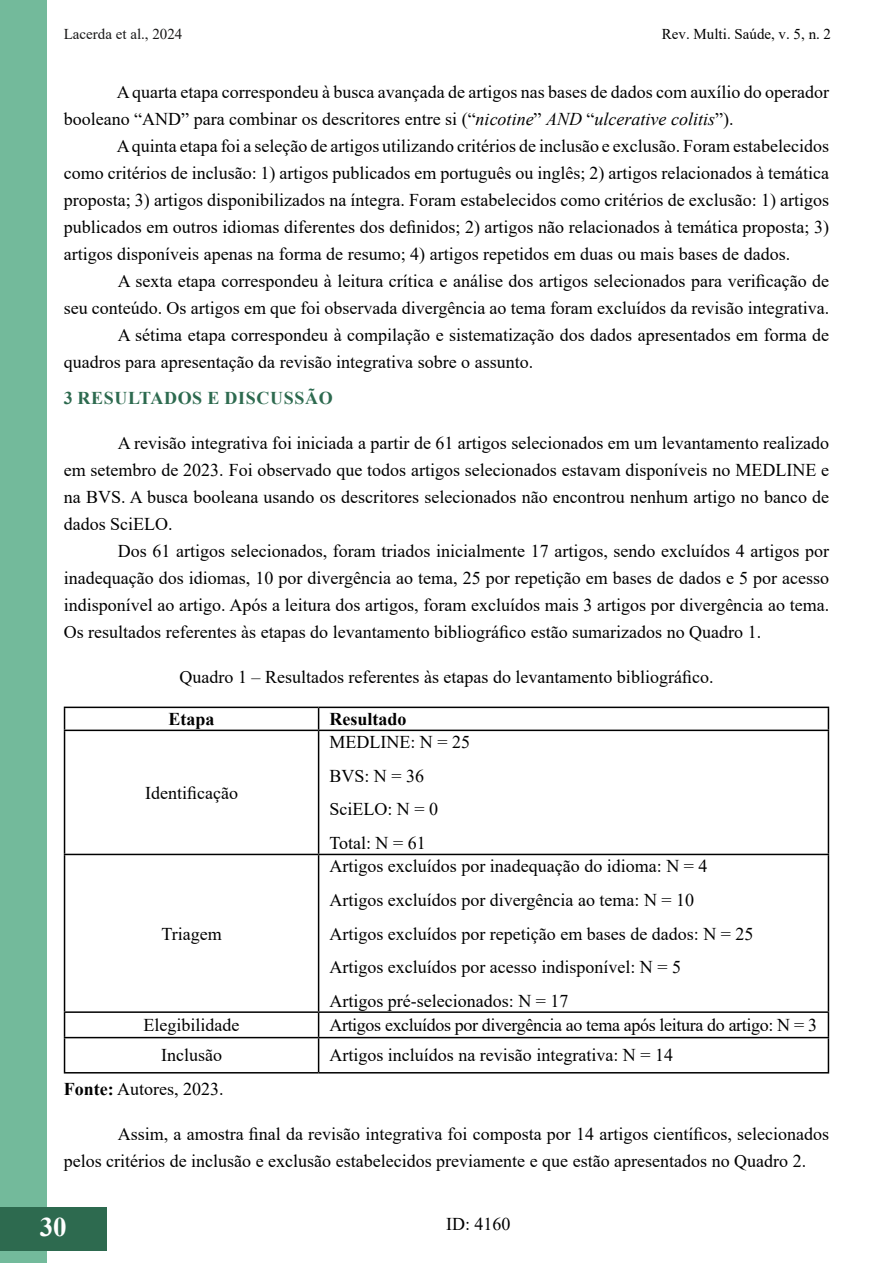
<style>
.page{position:relative;width:893px;height:1263px;background:#fff}
.page>*{position:absolute;margin:0;border:0;box-sizing:border-box;transform-origin:0 0}
.t1{font:700 27px "Times New Roman";color:#fff}
.t2{font:18px/27px "Times New Roman";color:#000}
.t3{font:18px "Times New Roman";letter-spacing:-.02em;color:#000}
.t4{font:700 18px "Times New Roman";letter-spacing:.035em;color:#2d6a4f}
.t5{font:700 18px "Times New Roman";color:#000}
.t6{font:15px "Times New Roman";color:#000}
.t7{font:15px "Times New Roman";color:#181717}
.s1{font-style:italic}
.s2{font-weight:700}
</style>
<div class="page">
<div style="left:0;top:0;width:47px;height:1262px;background:#73ba9b"></div>
<hr style="left:892px;top:1207px;width:1px;height:43px;background:#2d6a4f">
<div style="left:0;top:1207px;width:106px;height:43px;background:#2d6a4f"></div>
<hr style="left:64px;top:707px;width:255px;height:1px;background:#000">
<hr style="left:319px;top:707px;width:510px;height:1px;background:#000">
<hr style="left:64px;top:730px;width:255px;height:1px;background:#000">
<hr style="left:319px;top:730px;width:510px;height:1px;background:#000">
<hr style="left:64px;top:854px;width:255px;height:1px;background:#000">
<hr style="left:319px;top:854px;width:510px;height:1px;background:#000">
<hr style="left:64px;top:1011px;width:255px;height:2px;background:#000">
<hr style="left:319px;top:1011px;width:510px;height:2px;background:#000">
<hr style="left:64px;top:1037px;width:255px;height:1px;background:#000">
<hr style="left:319px;top:1037px;width:510px;height:1px;background:#000">
<hr style="left:64px;top:1072px;width:255px;height:1px;background:#000">
<hr style="left:319px;top:1072px;width:510px;height:1px;background:#000">
<svg style="left:64px;top:708px;width:1px;height:22px"></svg>
<hr style="left:64px;top:731px;width:1px;height:123px;background:#000">
<hr style="left:64px;top:855px;width:1px;height:156px;background:#000">
<svg style="left:64px;top:1013px;width:1px;height:24px"></svg>
<hr style="left:64px;top:1038px;width:1px;height:34px;background:#000">
<svg style="left:318px;top:708px;width:1px;height:22px"></svg>
<svg style="left:828px;top:708px;width:1px;height:22px"></svg>
<hr style="left:318px;top:731px;width:1px;height:123px;background:#000">
<hr style="left:828px;top:731px;width:1px;height:123px;background:#000">
<hr style="left:318px;top:855px;width:1px;height:156px;background:#000">
<hr style="left:828px;top:855px;width:1px;height:156px;background:#000">
<svg style="left:318px;top:1013px;width:1px;height:24px"></svg>
<svg style="left:828px;top:1013px;width:1px;height:24px"></svg>
<hr style="left:318px;top:1038px;width:1px;height:34px;background:#000">
<hr style="left:828px;top:1038px;width:1px;height:34px;background:#000">
<p class="t7" style="left:64px;top:24px;width:120px">Lacerda et al., 2024</p>
<p class="t6" style="left:662px;top:24px;width:171px">Rev. Multi. Saúde, v. 5, n. 2</p>
<p class="t2" style="left:64px;top:77px;width:767px;text-indent:53px">A quarta etapa correspondeu à busca avançada de artigos nas bases de dados com auxílio do operador booleano “AND” para combinar os descritores entre si (“<span class="s1">nicotine</span>” <span class="s1">AND</span> “<span class="s1">ulcerative colitis</span>”).</p>
<p class="t2" style="left:64px;top:131px;width:767px;text-align:justify;text-indent:53px">A quinta etapa foi a seleção de artigos utilizando critérios de inclusão e exclusão. Foram estabelecidos como critérios de inclusão: 1) artigos publicados em português ou inglês; 2) artigos relacionados à temática proposta; 3) artigos disponibilizados na íntegra. Foram estabelecidos como critérios de exclusão: 1) artigos publicados em outros idiomas diferentes dos definidos; 2) artigos não relacionados à temática proposta; 3) artigos disponíveis apenas na forma de resumo; 4) artigos repetidos em duas ou mais bases de dados.</p>
<p class="t2" style="left:118px;top:266px;width:713px">A sexta etapa correspondeu à leitura crítica e análise dos artigos selecionados para verificação de</p>
<p class="t2" style="left:64px;top:293px;width:767px">seu conteúdo. Os artigos em que foi observada divergência ao tema foram excluídos da revisão integrativa.</p>
<p class="t2" style="left:118px;top:320px;width:713px">A sétima etapa correspondeu à compilação e sistematização dos dados apresentados em forma de</p>
<p class="t2" style="left:64px;top:347px;width:471px">quadros para apresentação da revisão integrativa sobre o assunto.</p>
<p class="t4" style="left:64px;top:385px;width:270px">3 RESULTADOS E DISCUSSÃO</p>
<p class="t2" style="left:64px;top:428px;width:767px;text-align:justify;text-indent:54px">A revisão integrativa foi iniciada a partir de 61 artigos selecionados em um levantamento realizado em setembro de 2023. Foi observado que todos artigos selecionados estavam disponíveis no MEDLINE e na BVS. A busca booleana usando os descritores selecionados não encontrou nenhum artigo no banco de dados SciELO.</p>
<p class="t2" style="left:64px;top:536px;width:767px;text-align:justify;text-indent:54px">Dos 61 artigos selecionados, foram triados inicialmente 17 artigos, sendo excluídos 4 artigos por inadequação dos idiomas, 10 por divergência ao tema, 25 por repetição em bases de dados e 5 por acesso indisponível ao artigo. Após a leitura dos artigos, foram excluídos mais 3 artigos por divergência ao tema.<br>Os resultados referentes às etapas do levantamento bibliográfico estão sumarizados no Quadro 1.</p>
<p class="t2" style="left:180px;top:662px;width:535px">Quadro 1 – Resultados referentes às etapas do levantamento bibliográfico.</p>
<p class="t5" style="left:169px;top:706px;width:48px">Etapa</p>
<p class="t5" style="left:329px;top:706px;width:79px">Resultado</p>
<p class="t2" style="left:145px;top:778px;width:94px">Identificação</p>
<p class="t2" style="left:161px;top:919px;width:62px">Triagem</p>
<p class="t2" style="left:329px;top:725px;width:142px;line-height:33.6px">MEDLINE: N = 25<br>BVS: N = 36<br>SciELO: N = 0<br>Total: N = 61</p>
<p class="t2" style="left:329px;top:849px;width:426px;line-height:33.6px">Artigos excluídos por inadequação do idioma: N = 4<br>Artigos excluídos por divergência ao tema: N = 10<br>Artigos excluídos por repetição em bases de dados: N = 25<br>Artigos excluídos por acesso indisponível: N = 5<br>Artigos pré-selecionados: N = 17</p>
<p class="t2" style="left:144px;top:1011px;width:97px">Elegibilidade</p>
<p class="t3" style="left:329px;top:1012px;width:489px">Artigos excluídos por divergência ao tema após leitura do artigo: N = 3</p>
<p class="t2" style="left:161px;top:1041px;width:62px">Inclusão</p>
<p class="t2" style="left:329px;top:1041px;width:345px">Artigos incluídos na revisão integrativa: N = 14</p>
<p class="t2" style="left:64px;top:1074px;width:161px"><span class="s2">Fonte:</span> Autores, 2023.</p>
<p class="t2" style="left:64px;top:1119px;width:767px;text-indent:54px">Assim, a amostra final da revisão integrativa foi composta por 14 artigos científicos, selecionados pelos critérios de inclusão e exclusão estabelecidos previamente e que estão apresentados no Quadro 2.</p>
<h1 class="t1" style="left:40px;top:1207px;width:28px">30</h1>
<p class="t2" style="left:446px;top:1210px;width:66px">ID: 4160</p>
</div>
